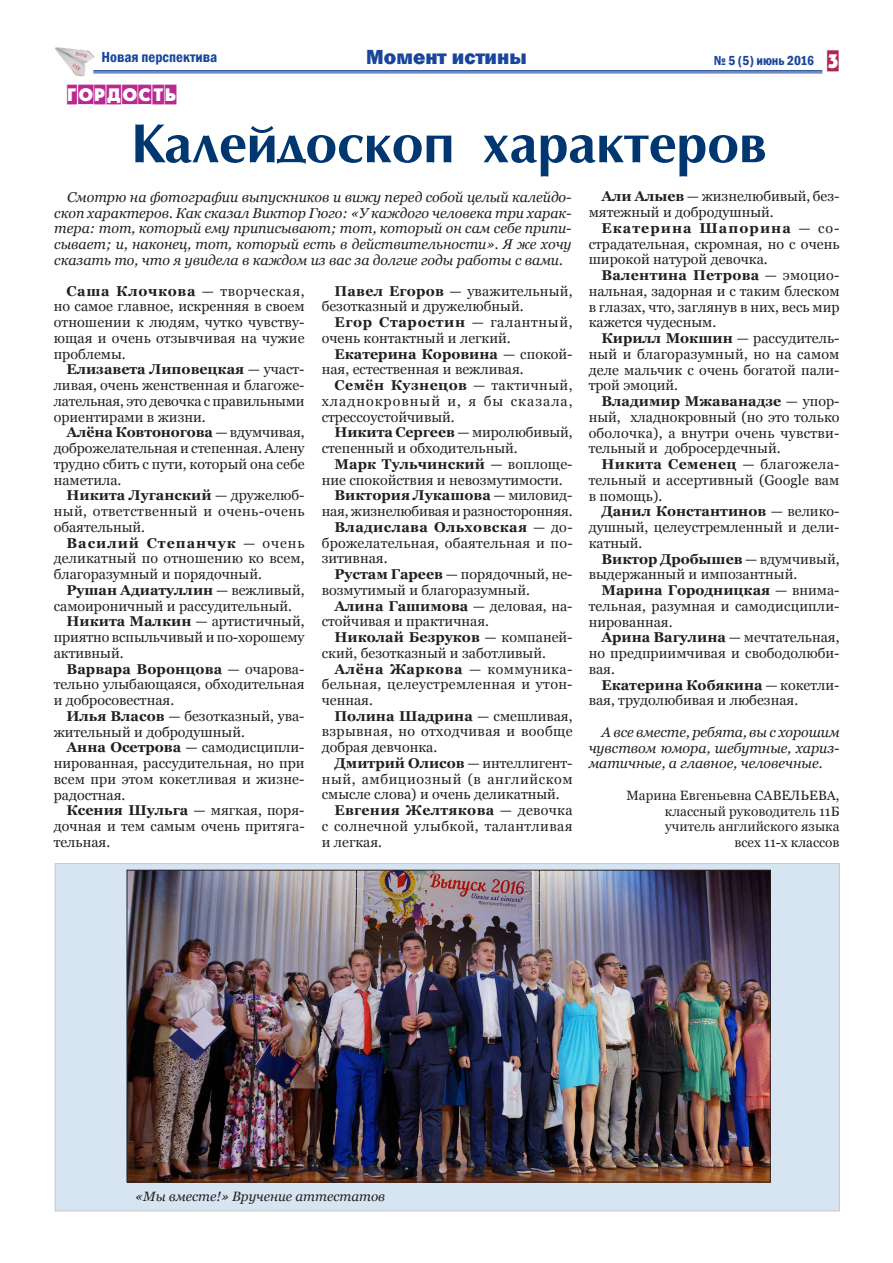
<style>
.page{position:relative;width:893px;height:1263px;background:#fff}
.page>*{position:absolute;margin:0;border:0;box-sizing:border-box;transform-origin:0 0}
.t1{font:700 55.5px "AG Opt Cyrillic";color:#013771}
.t2{font:800 21px "Franklin Gothic";color:#1a459c}
.t3{font:18px "a Plakat Titul Cm";color:#b92991}
.t4{font:600 condensed 15px "Franklin Gothic";color:#1a459c}
.t5{font:14.25px/15.8px "Georgia";color:#231f20;text-align:justify}
.t6{font:italic 14.25px/15.8px "Georgia";color:#231f20;text-align:justify}
.t7{font:700 14.25px "Georgia";color:#231f20}
.t8{font:14.25px "Georgia";letter-spacing:.025em;color:#231f20}
.t9{font:14.25px "Georgia";letter-spacing:.02em;color:#231f20}
.t10{font:14.25px "Georgia";letter-spacing:.04em;color:#231f20}
.t11{font:700 14.25px "Georgia";letter-spacing:.025em;color:#231f20}
.t12{font:700 14.25px "Georgia";letter-spacing:.02em;color:#231f20}
.t13{font:700 14.25px "Georgia";letter-spacing:.035em;color:#231f20}
.t14{font:13.5px/15.8px "Georgia";color:#231f20;text-align:right}
.t15{font:italic 13.5px "Georgia";color:#231f20}
.t16{font:600 condensed 13.5px "Franklin Gothic";color:#1a459c}
.s1{font-family:"a Plakat Titul Cm";font-weight:400;font-stretch:normal;font-size:19.5px;color:#b1244d}
.s2{font-weight:700}
.s3{font-weight:400}
</style>
<div class="page">
<svg style="left:55px;top:863px;width:784px;height:348px;background:#cdd9e5"></svg>
<hr style="left:93px;top:70px;width:729px;height:2px;background:#1a459c">
<hr style="left:93px;top:73px;width:729px;height:1px;background:#1a459c">
<img style="left:55px;top:47px;width:44px;height:30px">
<img style="left:129px;top:872px;width:639px;height:308px">
<p class="t4" style="left:102px;top:47px;width:117px">Новая перспектива</p>
<h2 class="t2" style="left:366px;top:44px;width:162px">Момент истины</h2>
<p class="t16" style="left:714px;top:51px;width:127px">№ 5 (5) июнь 2016 <span class="s1">3</span></p>
<p class="t3" style="left:67px;top:84px;width:112px">гордость</p>
<h1 class="t1" style="left:131px;top:113px;width:638px">Калейдоскоп характеров</h1>
<p class="t5" style="left:589px;top:189px;width:252px;text-indent:13px"><span class="s2">Али Алыев</span> — жизнелюбивый, без&shy;мятежный и добродушный.</p>
<p class="t5" style="left:589px;top:220px;width:252px;text-indent:13px"><span class="s2">Екатерина Шапорина</span> — со&shy;страдательная, скромная, но с очень широкой натурой девочка.</p>
<p class="t5" style="left:589px;top:268px;width:252px;text-indent:13px"><span class="s2">Валентина Петрова</span> — эмоцио&shy;нальная, задорная и с таким блеском в глазах, что, заглянув в них, весь мир кажется чудесным.</p>
<p class="t5" style="left:589px;top:331px;width:252px;text-indent:13px"><span class="s2">Кирилл Мокшин</span> — рассудитель&shy;ный и благоразумный, но на самом деле мальчик с очень богатой пали&shy;трой эмоций.</p>
<p class="t5" style="left:589px;top:394px;width:252px;text-indent:13px"><span class="s2">Владимир Мжаванадзе</span> — упор&shy;ный, хладнокровный (но это только оболочка), а внутри очень чувстви&shy;тельный и добросердечный.</p>
<p class="t5" style="left:589px;top:456px;width:252px;text-indent:13px"><span class="s2">Никита Семенец</span> — благожела&shy;тельный и ассертивный (Google вам в помощь).</p>
<p class="t5" style="left:589px;top:504px;width:252px;text-indent:13px"><span class="s2">Данил Константинов</span> — велико&shy;душный, целеустремленный и дели&shy;катный.</p>
<p class="t5" style="left:589px;top:551px;width:252px;text-indent:13px"><span class="s2">Виктор Дробышев</span> — вдумчивый, выдержанный и импозантный.</p>
<p class="t5" style="left:589px;top:582px;width:252px;text-indent:13px"><span class="s2">Марина Городницкая</span> — внима&shy;тельная, разумная и самодисципли&shy;нированная.</p>
<p class="t5" style="left:589px;top:630px;width:252px;text-indent:13px"><span class="s2">Арина Вагулина</span> — мечтательная, но предприимчивая и свободолюби&shy;вая.</p>
<p class="t5" style="left:589px;top:677px;width:252px;text-indent:13px"><span class="s2">Екатерина Кобякина</span> — кокетли&shy;вая, трудолюбивая и любезная.</p>
<p class="t6" style="left:589px;top:724px;width:252px;text-indent:13px">А все вместе, ребята, вы с хорошим чувством юмора, шебутные, хариз&shy;матичные, а главное, человечные.</p>
<p class="t14" style="left:626px;top:788px;width:215px">Марина Евгеньевна САВЕЛЬЕВА, классный руководитель 11Б учитель английского языка<br>всех 11-х классов</p>
<p class="t6" style="left:54px;top:189px;width:519px;text-indent:13px">Смотрю на фотографии выпускников и вижу перед собой целый калейдо&shy;скоп характеров. Как сказал Виктор Гюго: «У каждого человека три харак&shy;тера: тот, который ему приписывают; тот, который он сам себе припи&shy;сывает; и, наконец, тот, который есть в действительности». Я же хочу сказать то, что я увидела в каждом из вас за долгие годы работы с вами.</p>
<p class="t5" style="left:322px;top:283px;width:252px;text-indent:13px"><span class="s2">Павел Егоров</span> — уважительный, безотказный и дружелюбный.</p>
<p class="t5" style="left:322px;top:315px;width:252px;text-indent:13px"><span class="s2">Егор Старостин</span> — галантный, очень контактный и легкий.</p>
<p class="t5" style="left:322px;top:346px;width:252px;text-indent:13px"><span class="s2">Екатерина Коровина</span> — спокой&shy;ная, естественная и вежливая.</p>
<p class="t5" style="left:322px;top:377px;width:252px;text-indent:13px"><span class="s2">Семён Кузнецов</span> — тактичный, хладнокровный и, я бы сказала, стрессоустойчивый.</p>
<p class="t5" style="left:322px;top:425px;width:252px;text-indent:13px"><span class="s2">Никита Сергеев</span> — миролюбивый, степенный и обходительный.</p>
<p class="t7" style="left:334px;top:455px;width:240px">Марк Тульчинский <span class="s3">— воплоще-</span></p>
<p class="t5" style="left:322px;top:472px;width:243px">ние спокойствия и невозмутимости.</p>
<p class="t7" style="left:334px;top:486px;width:240px">Виктория Лукашова <span class="s3">— миловид-</span></p>
<p class="t5" style="left:322px;top:503px;width:252px">ная, жизнелюбивая и разносторонняя.</p>
<p class="t11" style="left:334px;top:518px;width:240px">Владислава Ольховская <span class="s3">— до-</span></p>
<p class="t9" style="left:322px;top:534px;width:252px">брожелательная, обаятельная и по-</p>
<p class="t5" style="left:322px;top:551px;width:67px">зитивная.</p>
<p class="t5" style="left:334px;top:566px;width:240px"><span class="s2">Рустам Гареев</span> — порядочный, не-</p>
<p class="t5" style="left:322px;top:582px;width:210px">возмутимый и благоразумный.</p>
<p class="t7" style="left:334px;top:596px;width:240px">Алина Гашимова <span class="s3">— деловая, на-</span></p>
<p class="t5" style="left:322px;top:614px;width:169px">стойчивая и практичная.</p>
<p class="t7" style="left:334px;top:628px;width:240px">Николай Безруков <span class="s3">— компаней-</span></p>
<p class="t5" style="left:322px;top:645px;width:226px">ский, безотказный и заботливый.</p>
<p class="t13" style="left:334px;top:659px;width:240px">Алёна Жаркова <span class="s3">— коммуника-</span></p>
<p class="t8" style="left:322px;top:676px;width:252px">бельная, целеустремленная и утон-</p>
<p class="t5" style="left:322px;top:692px;width:53px">ченная.</p>
<p class="t7" style="left:334px;top:707px;width:240px">Полина Шадрина <span class="s3">— смешливая,</span></p>
<p class="t8" style="left:322px;top:723px;width:252px">взрывная, но отходчивая и вообще</p>
<p class="t5" style="left:322px;top:740px;width:117px">добрая девчонка.</p>
<p class="t7" style="left:334px;top:754px;width:240px">Дмитрий Олисов <span class="s3">— интеллигент-</span></p>
<p class="t10" style="left:322px;top:770px;width:252px">ный, амбициозный (в английском</p>
<p class="t5" style="left:322px;top:787px;width:240px">смысле слова) и очень деликатный.</p>
<p class="t12" style="left:334px;top:801px;width:240px">Евгения Желтякова <span class="s3">— девочка</span></p>
<p class="t8" style="left:322px;top:817px;width:252px">с солнечной улыбкой, талантливая</p>
<p class="t5" style="left:322px;top:834px;width:62px">и легкая.</p>
<p class="t5" style="left:54px;top:283px;width:252px;text-indent:13px"><span class="s2">Саша Клочкова</span> — творческая, но самое главное, искренняя в своем отношении к людям, чутко чувству&shy;ющая и очень отзывчивая на чужие проблемы.</p>
<p class="t5" style="left:54px;top:362px;width:252px;text-indent:13px"><span class="s2">Елизавета Липовецкая</span> — участ&shy;ливая, очень женственная и благоже&shy;лательная, это девочка с правильными ориентирами в жизни.</p>
<p class="t5" style="left:54px;top:425px;width:252px;text-indent:13px"><span class="s2">Алёна Ковтоногова</span> — вдумчивая, доброжелательная и степенная. Алену трудно сбить с пути, который она себе наметила.</p>
<p class="t5" style="left:54px;top:488px;width:252px;text-indent:13px"><span class="s2">Никита Луганский</span> — дружелюб&shy;ный, ответственный и очень-очень обаятельный.</p>
<p class="t5" style="left:54px;top:535px;width:252px;text-indent:13px"><span class="s2">Василий Степанчук</span> — очень деликатный по отношению ко всем, благоразумный и порядочный.</p>
<p class="t7" style="left:66px;top:581px;width:240px">Рушан Адиатуллин <span class="s3">— вежливый,</span></p>
<p class="t5" style="left:54px;top:598px;width:240px">самоироничный и рассудительный.</p>
<p class="t5" style="left:66px;top:614px;width:240px"><span class="s2">Никита Малкин</span> — артистичный,</p>
<p class="t5" style="left:54px;top:630px;width:252px">приятно вспыльчивый и по-хорошему</p>
<p class="t5" style="left:54px;top:645px;width:71px">активный.</p>
<p class="t7" style="left:66px;top:659px;width:240px">Варвара Воронцова <span class="s3">— очарова-</span></p>
<p class="t5" style="left:54px;top:677px;width:252px">тельно улыбающаяся, обходительная</p>
<p class="t5" style="left:54px;top:693px;width:122px">и добросовестная.</p>
<p class="t5" style="left:66px;top:708px;width:240px"><span class="s2">Илья Власов</span> — безотказный, ува-</p>
<p class="t5" style="left:54px;top:724px;width:193px">жительный и добродушный.</p>
<p class="t5" style="left:66px;top:740px;width:240px"><span class="s2">Анна Осетрова</span> — самодисципли-</p>
<p class="t5" style="left:54px;top:756px;width:252px">нированная, рассудительная, но при</p>
<p class="t5" style="left:54px;top:771px;width:252px">всем при этом кокетливая и жизне-</p>
<p class="t5" style="left:54px;top:787px;width:73px">радостная.</p>
<p class="t5" style="left:66px;top:803px;width:240px"><span class="s2">Ксения Шульга</span> — мягкая, поря-</p>
<p class="t5" style="left:54px;top:819px;width:252px">дочная и тем самым очень притяга-</p>
<p class="t5" style="left:54px;top:834px;width:58px">тельная.</p>
<p class="t15" style="left:135px;top:1188px;width:251px">«Мы вместе!» Вручение аттестатов</p>
</div>
